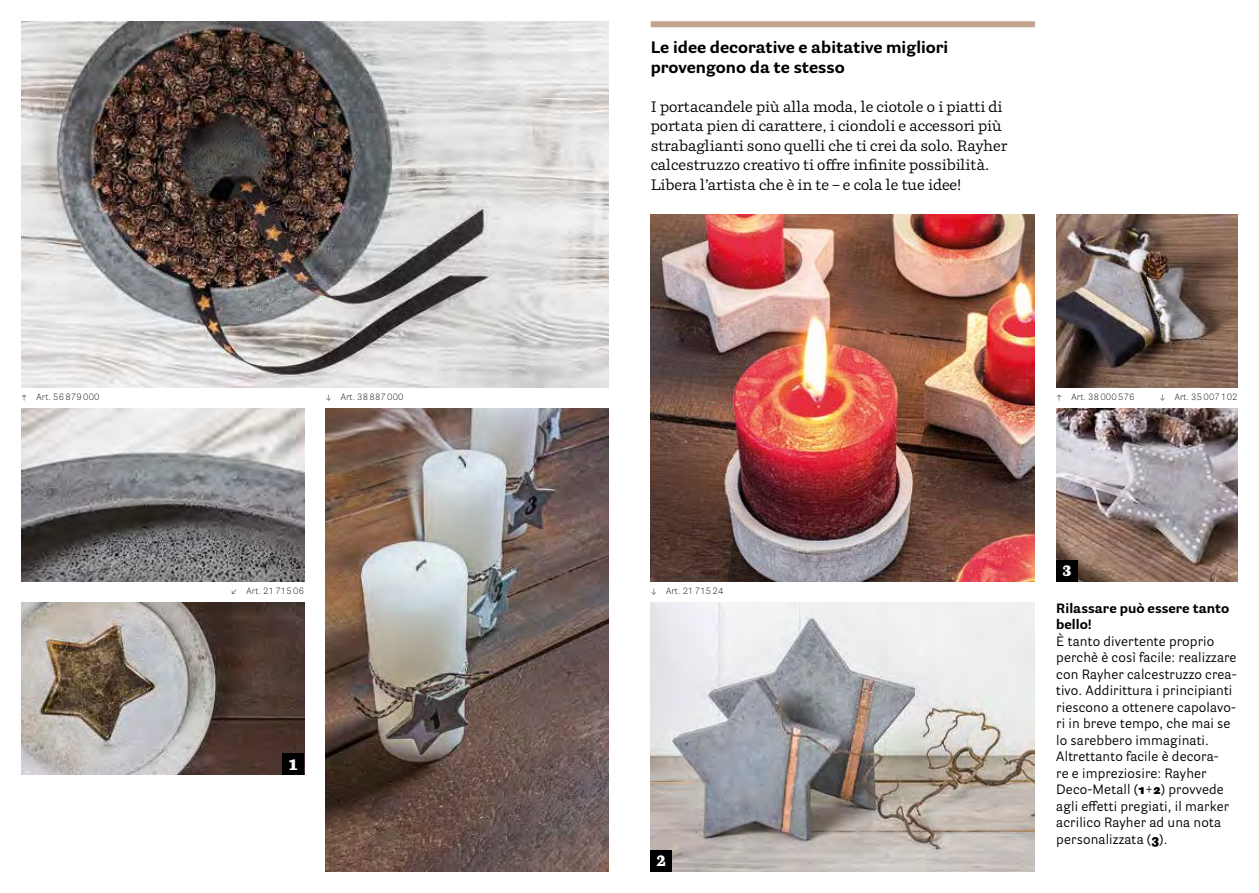
<style>
.page{position:relative;width:1259px;height:893px;background:#fff}
.page>*{position:absolute;margin:0;border:0;box-sizing:border-box;transform-origin:0 0}
.t1{font:700 16.5px/19.5px "Parry Grotesque Pro";color:#000}
.t2{font:15px/19.5px "Parry Pro";color:#000}
.t3{font:900 15px "Parry Pro";color:#fff}
.t4{font:13.5px/16.5px "Parry Grotesque Pro";letter-spacing:.01em;color:#000}
.t5{font:700 13.5px/16.5px "Parry Grotesque Pro";color:#000}
.t6{font:300 9px "Parry Grotesque Pro";letter-spacing:.01em;color:#000}
.s1{font-weight:900}
</style>
<div class="page">
<img style="left:21px;top:21px;width:587px;height:366px">
<img style="left:651px;top:215px;width:384px;height:366px">
<img style="left:651px;top:602px;width:384px;height:270px">
<img style="left:1056px;top:215px;width:181px;height:172px">
<img style="left:1056px;top:409px;width:181px;height:172px">
<img style="left:325px;top:409px;width:283px;height:463px">
<img style="left:21px;top:409px;width:283px;height:172px">
<img style="left:21px;top:602px;width:283px;height:173px">
<div style="left:283px;top:754px;width:21px;height:21px;background:#000"></div>
<div style="left:651px;top:850px;width:21px;height:22px;background:#000"></div>
<div style="left:1056px;top:560px;width:21px;height:21px;background:#000"></div>
<div style="left:651px;top:21px;width:384px;height:6px;background:#c3a28e"></div>
<p class="t1" style="left:651px;top:38px;width:299px">Le idee decorative e abitative migliori provengono da te stesso</p>
<p class="t2" style="left:651px;top:97px;width:358px">I portacandele più alla moda, le ciotole o i piatti di portata pien di carattere, i ciondoli e accessori più strabaglianti sono quelli che ti crei da solo. Rayher calcestruzzo creativo ti offre infinite possibilità.<br>Libera l’artista che è in te – e cola le tue idee!</p>
<p class="t6" style="left:21px;top:391px;width:80px">↑ Art. 56879000</p>
<p class="t6" style="left:1056px;top:391px;width:80px">↑ Art. 38000576</p>
<p class="t6" style="left:1159px;top:391px;width:80px">↓ Art. 35007102</p>
<p class="t6" style="left:325px;top:391px;width:80px">↓ Art. 38887000</p>
<p class="t6" style="left:231px;top:584px;width:74px">↙ Art. 2171506</p>
<p class="t6" style="left:651px;top:584px;width:74px">↓ Art. 2171524</p>
<p class="t3" style="left:289px;top:754px;width:11px">1</p>
<p class="t3" style="left:657px;top:850px;width:11px">2</p>
<p class="t3" style="left:1062px;top:560px;width:11px">3</p>
<p class="t5" style="left:1056px;top:600px;width:175px">Rilassare può essere tanto bello!</p>
<p class="t4" style="left:1056px;top:633px;width:182px">È tanto divertente proprio perchè è così facile: realizzare con Rayher calcestruzzo crea&shy;tivo. Addirittura i principianti riescono a ottenere capolavo&shy;ri in breve tempo, che mai se lo sarebbero immaginati.<br>Altrettanto facile è decora-<br>re e impreziosire: Rayher<br>Deco-Metall (<span class="s1">1</span>+<span class="s1">2</span>) provvede agli effetti pregiati, il marker acrilico Rayher ad una nota personalizzata (<span class="s1">3</span>).</p>
</div>
